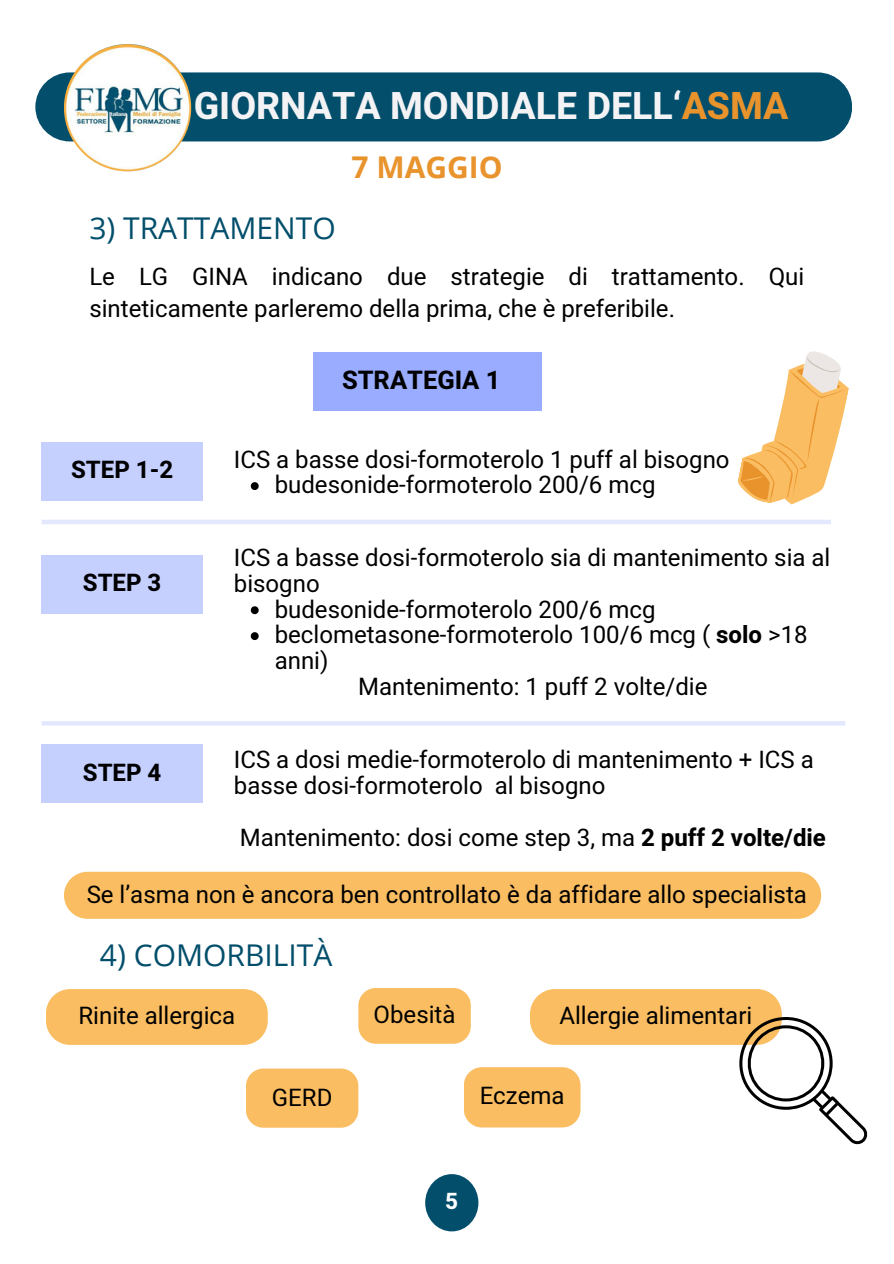
<style>
.page{position:relative;width:894px;height:1264px;background:#fff}
.page>*{position:absolute;margin:0;border:0;box-sizing:border-box;transform-origin:0 0}
.t1{font:700 37.5px "Heebo";color:#f3f3f5}
.t2{font:30px "Open Sans";color:#024e6b}
.t3{font:700 30px "Open Sans";color:#e9932d}
.t4{font:700 25.5px "Heebo";color:#000}
.t5{font:24px/25.8px "Heebo";color:#000}
.t6{font:700 24px "Heebo";color:#000}
.t7{font:700 22.5px "Heebo";color:#fff}
.s1{color:#e9932d}
.s2{font-weight:700}
</style>
<div class="page">
<div style="left:35px;top:72px;width:816px;height:69px;background:#024e6b;border-radius:34px"></div>
<img style="left:64px;top:44px;width:127px;height:127px;border-radius:50%">
<div style="left:425px;top:1174px;width:53px;height:57px;background:#024e6b;border-radius:50%"></div>
<div style="left:313px;top:352px;width:228px;height:58px;background:#99acff"></div>
<div style="left:42px;top:442px;width:160px;height:58px;background:#c5d0ff"></div>
<div style="left:42px;top:555px;width:160px;height:58px;background:#c5d0ff"></div>
<div style="left:42px;top:744px;width:160px;height:58px;background:#c5d0ff"></div>
<div style="left:42px;top:519px;width:851px;height:5px;background:#e3e8ff"></div>
<div style="left:831px;top:511px;width:62px;height:22px;background:#fff"></div>
<hr style="left:42px;top:721px;width:803px;height:4px;background:#e3e8ff">
<svg style="left:251px;top:482px;width:7px;height:8px"></svg>
<svg style="left:251px;top:606px;width:7px;height:8px"></svg>
<svg style="left:251px;top:632px;width:7px;height:8px"></svg>
<div style="left:64px;top:871px;width:756px;height:47px;background:#fabd61;border-radius:24px"></div>
<div style="left:358px;top:987px;width:112px;height:56px;background:#fabd61;border-radius:18px"></div>
<div style="left:246px;top:1068px;width:112px;height:59px;background:#fabd61;border-radius:18px"></div>
<div style="left:46px;top:989px;width:222px;height:55px;background:#fabd61"></div>
<svg style="left:463px;top:989px;width:404px;height:155px"></svg>
<svg style="left:738px;top:351px;width:111px;height:154px"></svg>
<p class="t1" style="left:194px;top:79px;width:596px">GIORNATA MONDIALE DELL‘<span class="s1">ASMA</span></p>
<h4 class="t3" style="left:351px;top:146px;width:152px">7 MAGGIO</h4>
<p class="t2" style="left:89px;top:207px;width:248px">3) TRATTAMENTO</p>
<p class="t5" style="left:89px;top:261px;width:716px;line-height:32.7px">Le LG GINA indicano due strategie di trattamento. Qui sinteticamente parleremo della prima, che è preferibile.</p>
<h3 class="t6" style="left:71px;top:453px;width:103px">STEP 1-2</h3>
<p class="t6" style="left:83px;top:566px;width:80px">STEP 3</p>
<p class="t6" style="left:83px;top:755px;width:80px">STEP 4</p>
<h2 class="t4" style="left:342px;top:362px;width:160px">STRATEGIA 1</h2>
<h4 class="t5" style="left:234px;top:447px;width:497px">ICS a basse dosi-formoterolo 1 puff al bisogno</h4>
<h4 class="t5" style="left:274px;top:473px;width:382px">budesonide-formoterolo 200/6 mcg</h4>
<p class="t5" style="left:234px;top:545px;width:598px">ICS a basse dosi-formoterolo sia di mantenimento sia al bisogno</p>
<p class="t5" style="left:274px;top:597px;width:382px">budesonide-formoterolo 200/6 mcg</p>
<h4 class="t5" style="left:274px;top:623px;width:534px">beclometasone-formoterolo 100/6 mcg ( <span class="s2">solo</span> &gt;18 anni)</h4>
<p class="t5" style="left:358px;top:674px;width:351px">Mantenimento: 1 puff 2 volte/die</p>
<p class="t5" style="left:234px;top:747px;width:581px">ICS a dosi medie-formoterolo di mantenimento + ICS a basse dosi-formoterolo al bisogno</p>
<p class="t5" style="left:240px;top:825px;width:587px">Mantenimento: dosi come step 3, ma <span class="s2">2 puff 2 volte/die</span></p>
<p class="t5" style="left:87px;top:882px;width:721px">Se l’asma non è ancora ben controllato è da affidare allo specialista</p>
<p class="t2" style="left:100px;top:934px;width:234px">4) COMORBILITÀ</p>
<h5 class="t5" style="left:78px;top:1003px;width:158px">Rinite allergica</h5>
<p class="t5" style="left:272px;top:1085px;width:62px">GERD</p>
<h3 class="t5" style="left:373px;top:1002px;width:83px">Obesità</h3>
<p class="t5" style="left:559px;top:1003px;width:194px">Allergie alimentari</p>
<p class="t5" style="left:479px;top:1083px;width:86px">Eczema</p>
<h1 class="t7" style="left:445px;top:1185px;width:14px">5</h1>
</div>
